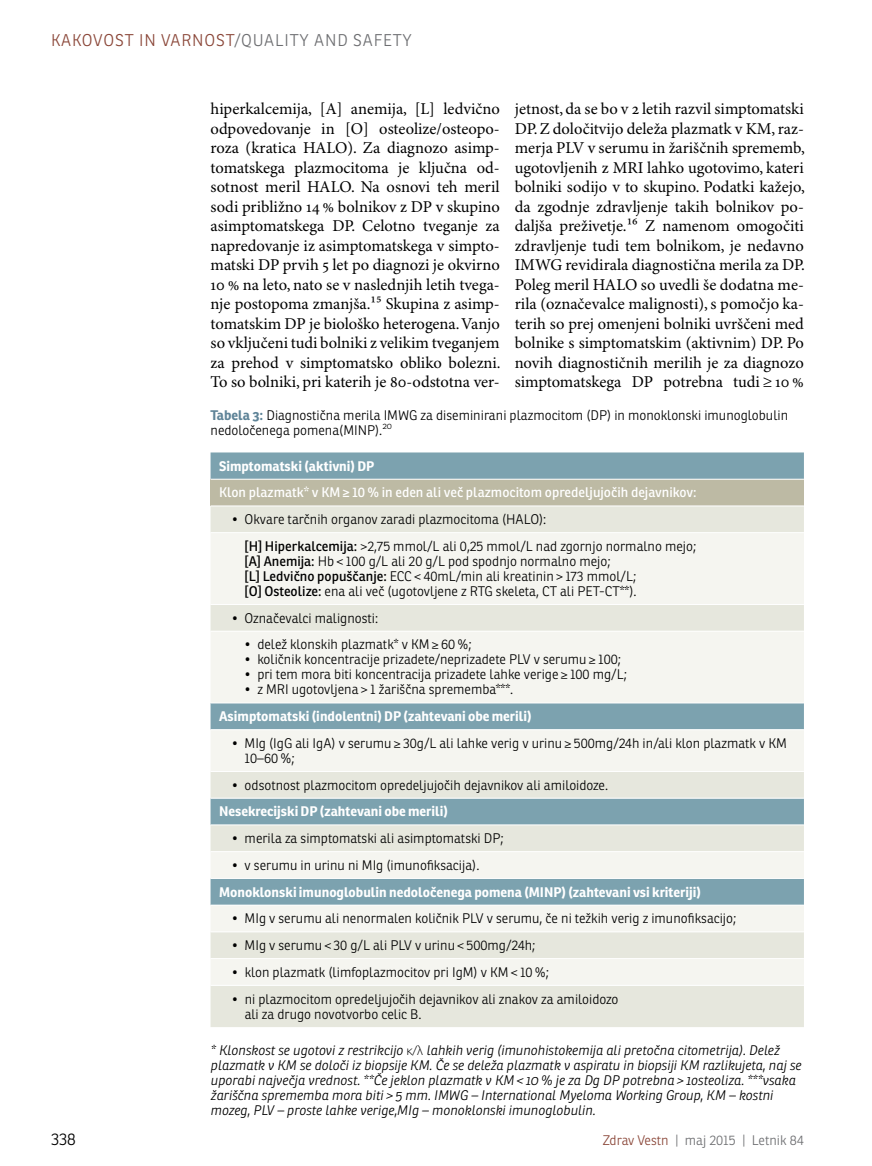
<style>
.page{position:relative;width:872px;height:1166px;background:#fff}
.page>*{position:absolute;margin:0;border:0;box-sizing:border-box;transform-origin:0 0}
.t1{font:16.5px/19.5px "Minion Pro";color:#000;text-align:justify}
.t2{font:300 16.5px "Ronnia";letter-spacing:.05em;color:#8a4638}
.t3{font:300 16.5px "Ronnia";color:#6d6e71}
.t4{font:300 16.5px "Ronnia";color:#000}
.t5{font:300 13.5px/15px "Ronnia";color:#000}
.t6{font:italic 300 13.5px/15px "Ronnia";color:#000}
.t7{font:700 13.5px "Ronnia";color:#fff}
.t8{font:13.5px "Ronnia";color:#fff}
.t9{font:300 13.5px "Ronnia";color:#6d6e71}
.s1{color:#6d6e71}
.s2{font-weight:700;color:#5f8498}
.s3{font-weight:400}
.s4{font-family:"Myriad Pro";font-style:normal}
.s5{color:#8a4638}
</style>
<div class="page">
<div style="left:210px;top:452px;width:594px;height:26px;background:#7ca2af"></div>
<div style="left:210px;top:479px;width:594px;height:27px;background:#bdbaa4"></div>
<div style="left:210px;top:506px;width:594px;height:520px;background:#e6e7dd"></div>
<svg style="left:210px;top:533px;width:594px;height:451px;fill:#f5f5f0"></svg>
<hr style="left:210px;top:532px;width:594px;height:1px;background:#fff">
<hr style="left:210px;top:604px;width:594px;height:1px;background:#fff">
<hr style="left:210px;top:630px;width:594px;height:1px;background:#fff">
<hr style="left:210px;top:702px;width:594px;height:1px;background:#fff">
<hr style="left:210px;top:770px;width:594px;height:1px;background:#fff">
<hr style="left:210px;top:797px;width:594px;height:1px;background:#fff">
<hr style="left:210px;top:851px;width:594px;height:1px;background:#fff">
<hr style="left:210px;top:877px;width:594px;height:1px;background:#fff">
<hr style="left:210px;top:931px;width:594px;height:1px;background:#fff">
<hr style="left:210px;top:957px;width:594px;height:1px;background:#fff">
<hr style="left:210px;top:984px;width:594px;height:1px;background:#fff">
<hr style="left:210px;top:505px;width:594px;height:1px;background:#fff">
<hr style="left:210px;top:729px;width:594px;height:1px;background:#fff">
<hr style="left:210px;top:824px;width:594px;height:1px;background:#fff">
<hr style="left:210px;top:904px;width:594px;height:1px;background:#fff">
<p class="t2" style="left:51px;top:30px;width:212px">Kakovost in varnost<span class="s1">/Quality</span></p>
<p class="t3" style="left:314px;top:30px;width:12px">and</p>
<p class="t3" style="left:353px;top:30px;width:11px">safety</p>
<p class="t1" style="left:210px;top:100px;width:292px">hiperkalcemija, [A] anemija, [L] ledvično odpovedovanje in [O] osteolize/osteopo&shy;roza (kratica HALO). Za diagnozo asimp&shy;tomatskega plazmocitoma je ključna od&shy;sotnost meril HALO. Na osnovi teh meril sodi približno 14 % bolnikov z DP v skupino asimptomatskega DP. Celotno tveganje za napredovanje iz asimptomatskega v simpto&shy;matski DP prvih 5 let po diagnozi je okvirno 10 % na leto, nato se v naslednjih letih tvega&shy;nje postopoma zmanjša.15 Skupina z asimp&shy;tomatskim DP je biološko heterogena. Vanjo so vključeni tudi bolniki z velikim tveganjem za prehod v simptomatsko obliko bolezni.<br>To so bolniki, pri katerih je 80-odstotna ver-</p>
<p class="t1" style="left:514px;top:100px;width:292px">jetnost, da se bo v 2 letih razvil simptomatski DP. Z določitvijo deleža plazmatk v KM, raz&shy;merja PLV v serumu in žariščnih sprememb, ugotovljenih z MRI lahko ugotovimo, kateri bolniki sodijo v to skupino. Podatki kažejo, da zgodnje zdravljenje takih bolnikov po&shy;daljša preživetje.16 Z namenom omogočiti zdravljenje tudi tem bolnikom, je nedavno IMWG revidirala diagnostična merila za DP.<br>Poleg meril HALO so uvedli še dodatna me&shy;rila (označevalce malignosti), s pomočjo ka&shy;terih so prej omenjeni bolniki uvrščeni med bolnike s simptomatskim (aktivnim) DP. Po novih diagnostičnih merilih je za diagnozo simptomatskega DP potrebna tudi ≥ 10 %</p>
<p class="t5" style="left:210px;top:408px;width:579px"><span class="s2">Tabela 3:</span> Diagnostična merila IMWG za diseminirani plazmocitom (DP) in monoklonski imunoglobulin nedoločenega pomena(MINP).<sup>20</sup></p>
<p class="t7" style="left:219px;top:457px;width:157px">Simptomatski (aktivni) DP</p>
<p class="t8" style="left:219px;top:484px;width:479px">Klon plazmatk* v KM ≥ 10 % in eden ali več plazmocitom opredeljujočih dejavnikov:</p>
<p class="t5" style="left:245px;top:506px;width:453px;line-height:26.7px;text-indent:-13px">• Okvare tarčnih organov zaradi plazmocitoma (HALO):<br><span class="s3">[H] Hiperkalcemija:</span> &gt;2,75 mmol/L ali 0,25 mmol/L nad zgornjo normalno mejo;</p>
<p class="t5" style="left:245px;top:553px;width:393px"><span class="s3">[A] Anemija:</span> Hb &lt; 100 g/L ali 20 g/L pod spodnjo normalno mejo;<br><span class="s3">[L] Ledvično popuščanje:</span> ECC &lt; 40mL/min ali kreatinin &gt; 173 mmol/L; <span class="s3">[O] Osteolize:</span> ena ali več (ugotovljene z RTG skeleta, CT ali PET-CT**).</p>
<p class="t5" style="left:232px;top:610px;width:148px">• Označevalci malignosti:</p>
<p class="t5" style="left:245px;top:637px;width:228px">• delež klonskih plazmatk* v KM ≥ 60 %;</p>
<p class="t5" style="left:245px;top:652px;width:378px">• količnik koncentracije prizadete/neprizadete PLV v serumu ≥ 100;</p>
<p class="t5" style="left:245px;top:667px;width:383px">• pri tem mora biti koncentracija prizadete lahke verige ≥ 100 mg/L;</p>
<p class="t5" style="left:245px;top:682px;width:270px">• z MRI ugotovljena &gt; 1 žariščna sprememba***.</p>
<p class="t7" style="left:219px;top:707px;width:314px">Asimptomatski (indolentni) DP (zahtevani obe merili)</p>
<p class="t5" style="left:245px;top:735px;width:544px;text-indent:-13px">• MIg (IgG ali IgA) v serumu ≥ 30g/L ali lahke verig v urinu ≥ 500mg/24h in/ali klon plazmatk v KM<br>10–60 %;</p>
<p class="t5" style="left:232px;top:777px;width:378px">• odsotnost plazmocitom opredeljujočih dejavnikov ali amiloidoze.</p>
<p class="t7" style="left:219px;top:802px;width:230px">Nesekrecijski DP (zahtevani obe merili)</p>
<p class="t5" style="left:232px;top:830px;width:273px">• merila za simptomatski ali asimptomatski DP;</p>
<p class="t5" style="left:232px;top:857px;width:249px">• v serumu in urinu ni MIg (imunofiksacija).</p>
<p class="t7" style="left:219px;top:882px;width:483px">Monoklonski imunoglobulin nedoločenega pomena (MINP) (zahtevani vsi kriteriji)</p>
<p class="t5" style="left:232px;top:910px;width:505px">• MIg v serumu ali nenormalen količnik PLV v serumu, če ni težkih verig z imunofiksacijo;</p>
<p class="t5" style="left:232px;top:937px;width:305px">• MIg v serumu &lt; 30 g/L ali PLV v urinu &lt; 500mg/24h;</p>
<p class="t5" style="left:232px;top:964px;width:318px">• klon plazmatk (limfoplazmocitov pri IgM) v KM &lt; 10 %;</p>
<p class="t5" style="left:245px;top:990px;width:375px;text-indent:-13px">• ni plazmocitom opredeljujočih dejavnikov ali znakov za amiloidozo ali za drugo novotvorbo celic B.</p>
<p class="t6" style="left:211px;top:1042px;width:592px">* Klonskost se ugotovi z restrikcijo <span class="s4">κ/λ</span> lahkih verig (imunohistokemija ali pretočna citometrija). Delež plazmatk v KM se določi iz biopsije KM. Če se deleža plazmatk v aspiratu in biopsiji KM razlikujeta, naj se uporabi največja vrednost. **Če jeklon plazmatk v KM &lt; 10 % je za Dg DP potrebna &gt; 1osteoliza. ***vsaka žariščna sprememba mora biti &gt; 5 mm. IMWG – International Myeloma Working Group, KM – kostni mozeg, PLV – proste lahke verige,MIg – monoklonski imunoglobulin.</p>
<p class="t4" style="left:51px;top:1128px;width:26px">338</p>
<p class="t9" style="left:603px;top:1131px;width:203px"><span class="s5">Zdrav Vestn</span> | maj 2015 | Letnik 84</p>
</div>
